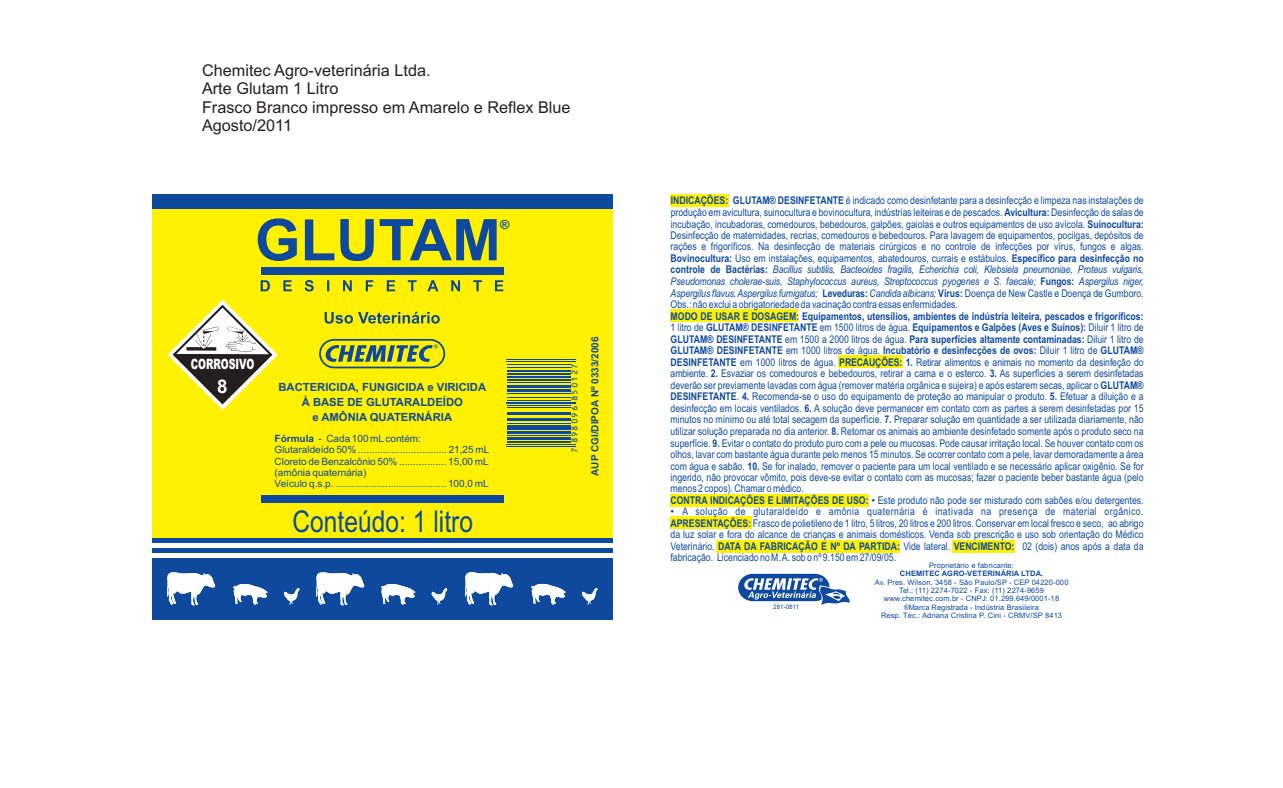
<style>
.page{position:relative;width:1283px;height:788px;background:#fff}
.page>*{position:absolute;margin:0;border:0;box-sizing:border-box;transform-origin:0 0}
.t1{font:700 57.5px "Arial";color:#0f499d}
.t2{font:30px "Arial Narrow";color:#0f499d}
.t3{font:700 18.75px "Arial";color:#fff}
.t4{font:16.25px/18.1px "Arial";color:#231f20}
.t5{font:900 14.25px "Arial";color:#fff;scale:.67 1}
.t6{font:700 12.62px "Arial";color:#0f499d}
.t7{font:700 11.25px/15.1px "Arial";color:#0f499d;text-align:center}
.t8{font:10.62px/11.5px "Arial Narrow";color:#0f499d;text-align:justify}
.t9{font:10px/11.1px "Arial";color:#0f499d}
.t10{font:700 10px "Arial";color:#0f499d}
.t11{font:9.25px "OCRB10 Pitch BT";letter-spacing:.09em;color:#0f499d}
.t12{font:7.5px/8.4px "Arial";color:#0f499d;text-align:center}
.t13{font:700 7.5px "Arial";color:#0f499d}
.t14{font:6.25px "Arial";color:#0f499d}
.s1{font-weight:700}
.s2{font-style:italic}
.s3{font-family:"Arial"}
.s4{font-family:"Arial Narrow"}
</style>
<div class="page">
<div style="left:952px;top:540px;width:62px;height:12px;background:#fff101"></div>
<div style="left:716px;top:540px;width:184px;height:12px;background:#fff101"></div>
<div style="left:670px;top:516px;width:81px;height:13px;background:#fff101"></div>
<div style="left:670px;top:493px;width:198px;height:13px;background:#fff101"></div>
<div style="left:837px;top:355px;width:65px;height:13px;background:#fff101"></div>
<div style="left:670px;top:309px;width:127px;height:13px;background:#fff101"></div>
<div style="left:670px;top:195px;width:58px;height:12px;background:#fff101"></div>
<div style="left:152px;top:194px;width:460px;height:347px;background:#fff101"></div>
<div style="left:152px;top:538px;width:460px;height:82px;background:#0f499d"></div>
<div style="left:151px;top:553px;width:463px;height:5px;background:#fff"></div>
<hr style="left:152px;top:543px;width:462px;height:4px;background:#fff">
<svg style="left:284px;top:588px;width:15px;height:16px"></svg>
<svg style="left:432px;top:588px;width:15px;height:16px"></svg>
<svg style="left:233px;top:584px;width:34px;height:20px"></svg>
<svg style="left:381px;top:584px;width:34px;height:20px"></svg>
<svg style="left:167px;top:572px;width:48px;height:33px"></svg>
<svg style="left:316px;top:572px;width:48px;height:33px"></svg>
<svg style="left:582px;top:588px;width:15px;height:16px"></svg>
<svg style="left:531px;top:584px;width:34px;height:20px"></svg>
<svg style="left:465px;top:572px;width:48px;height:33px"></svg>
<div style="left:261px;top:267px;width:242px;height:7px;background:#0f499d"></div>
<svg style="left:261px;top:280px;width:242px;height:11px"></svg>
<svg style="left:324px;top:312px;width:116px;height:11px"></svg>
<svg style="left:168px;top:299px;width:110px;height:111px"></svg>
<div style="left:319px;top:339px;width:126px;height:29px;border:2px solid #0f499d;border-radius:14px"></div>
<svg style="left:326px;top:344px;width:112px;height:18px"></svg>
<hr style="left:507px;top:446px;width:69px;height:1px;background:#0f499d">
<hr style="left:507px;top:444px;width:69px;height:1px;background:#0f499d">
<hr style="left:507px;top:441px;width:63px;height:2px;background:#0f499d">
<hr style="left:507px;top:437px;width:63px;height:3px;background:#0f499d">
<hr style="left:507px;top:435px;width:63px;height:1px;background:#0f499d">
<hr style="left:507px;top:431px;width:63px;height:2px;background:#0f499d">
<hr style="left:507px;top:428px;width:63px;height:2px;background:#0f499d">
<hr style="left:507px;top:424px;width:63px;height:3px;background:#0f499d">
<hr style="left:507px;top:423px;width:63px;height:1px;background:#0f499d">
<hr style="left:507px;top:418px;width:63px;height:3px;background:#0f499d">
<hr style="left:507px;top:414px;width:63px;height:1px;background:#0f499d">
<hr style="left:507px;top:412px;width:63px;height:1px;background:#0f499d">
<hr style="left:507px;top:407px;width:63px;height:1px;background:#0f499d">
<hr style="left:507px;top:405px;width:63px;height:1px;background:#0f499d">
<hr style="left:507px;top:403px;width:69px;height:1px;background:#0f499d">
<hr style="left:507px;top:401px;width:69px;height:1px;background:#0f499d">
<hr style="left:507px;top:400px;width:63px;height:1px;background:#0f499d">
<hr style="left:507px;top:397px;width:63px;height:1px;background:#0f499d">
<hr style="left:507px;top:393px;width:63px;height:1px;background:#0f499d">
<hr style="left:507px;top:389px;width:63px;height:2px;background:#0f499d">
<hr style="left:507px;top:385px;width:63px;height:2px;background:#0f499d">
<hr style="left:507px;top:382px;width:63px;height:1px;background:#0f499d">
<hr style="left:507px;top:379px;width:63px;height:2px;background:#0f499d">
<hr style="left:507px;top:376px;width:63px;height:1px;background:#0f499d">
<hr style="left:507px;top:373px;width:63px;height:2px;background:#0f499d">
<hr style="left:507px;top:370px;width:63px;height:2px;background:#0f499d">
<hr style="left:507px;top:367px;width:63px;height:1px;background:#0f499d">
<hr style="left:507px;top:364px;width:63px;height:1px;background:#0f499d">
<hr style="left:507px;top:361px;width:69px;height:1px;background:#0f499d">
<hr style="left:507px;top:359px;width:69px;height:1px;background:#0f499d">
<svg style="left:738px;top:573px;width:111px;height:32px"></svg>
<div style="left:152px;top:194px;width:460px;height:15px;background:#0f499d"></div>
<div style="left:261px;top:495px;width:242px;height:7px;background:#0f499d"></div>
<h3 class="t4" style="left:202px;top:63px;width:370px">Chemitec Agro-veterinária Ltda.<br>Arte Glutam 1 Litro<br>Frasco Branco impresso em Amarelo e Reflex Blue<br>Agosto/2011</h3>
<h1 class="t1" style="left:255px;top:218px;width:247px">GLUTAM</h1>
<p class="t6" style="left:500px;top:219px;width:11px">®</p>
<h3 class="t5" style="left:191px;top:359px;width:96px">CORROSIVO</h3>
<h3 class="t3" style="left:217px;top:379px;width:12px">8</h3>
<p class="t7" style="left:278px;top:380px;width:209px">BACTERICIDA, FUNGICIDA e VIRICIDA<br>À BASE DE GLUTARALDEÍDO<br>e AMÔNIA QUATERNÁRIA</p>
<p class="t9" style="left:275px;top:434px;width:216px"><span class="s1">Fórmula</span> - Cada 100 mLcontém:<br>Glutaraldeído 50% ................................ 21,25 mL Cloreto de Benzalcônio 50% ................. 15,00 mL (amônia quaternária)<br>Veículo q.s.p. ........................................ 100,0 mL</p>
<h2 class="t2" style="left:292px;top:509px;width:182px">Conteúdo: 1 litro</h2>
<p class="t11" style="left:570px;top:453px;width:92px;rotate:-90deg">7 898096 850127</p>
<p class="t10" style="left:591px;top:476px;width:141px;rotate:-90deg">AUP CGI/DIPOA Nº 0333/2006</p>
<p class="t8" style="left:670px;top:196px;width:474px"><span class="s1">INDICAÇÕES: GLUTAM® DESINFETANTE</span> é indicado como desinfetante para a desinfecção e limpeza nas instalações de produção em avicultura, suinocultura e bovinocultura, indústrias leiteiras e de pescados. <span class="s1">Avicultura:</span> Desinfecção de salas de incubação, incubadoras, comedouros, bebedouros, galpões, gaiolas e outros equipamentos de uso avícola. <span class="s1">Suinocultura:<br></span>Desinfecção de maternidades, recrias, comedouros e bebedouros. Para lavagem de equipamentos, pocilgas, depósitos de rações e frigoríficos. Na desinfecção de materiais cirúrgicos e no controle de infecções por vírus, fungos e algas.<br><span class="s1">Bovinocultura:</span> Uso em instalações, equipamentos, abatedouros, currais e estábulos. <span class="s1">Específico para desinfecção no controle de Bactérias:</span> <span class="s2">Bacillus subtilis, Bacteoides fragilis, Echerichia coli, Klebsiela pneumoniae, Proteus vulgaris, Pseudomonas cholerae-suis, Staphylococcus aureus, Streptococcus pyogenes e S. faecale;</span> <span class="s1">Fungos:</span> <span class="s2">Aspergilus niger, Aspergilus flavus, Aspergilus fumigatus;</span> <span class="s1">Leveduras:</span> <span class="s2">Candida albicans;</span> <span class="s1">Vírus:</span> Doença de New Castle e Doença de Gumboro.<br>Obs.: não exclui a obrigatoriedade da vacinação contra essas enfermidades.</p>
<p class="t8" style="left:670px;top:311px;width:475px;text-align:left"><span class="s1">MODO DE USAR E DOSAGEM: Equipamentos, utensílios, ambientes de indústria leiteira, pescados e frigoríficos:<br></span>1 litro de <span class="s1">GLUTAM® DESINFETANTE</span> em 1500 litros de água. <span class="s1">Equipamentos e Galpões (Aves e Suínos):</span> Diluir 1 litro de <span class="s1">GLUTAM® DESINFETANTE</span> em 1500 a 2000 litros de água. <span class="s1">Para superfícies altamente contaminadas:</span> Diluir 1 litro de <span class="s1">GLUTAM® DESINFETANTE</span> em 1000 litros de água. <span class="s1">Incubatório e desinfecções de ovos:</span> Diluir 1 litro de <span class="s1">GLUTAM® DESINFETANTE</span> em 1000 litros de água. <span class="s1">PRECAUÇÕES: 1.</span> Retirar alimentos e animais no momento da desinfeção do ambiente. <span class="s1">2.</span> Esvaziar os comedouros e bebedouros, retirar a cama e o esterco. <span class="s1">3.</span> As superfícies a serem desinfetadas deverão ser previamente lavadas com água (remover matéria orgânica e sujeira) e após estarem secas, aplicar o <span class="s1">GLUTAM® DESINFETANTE</span>. <span class="s1">4.</span> Recomenda-se o uso do equipamento de proteção ao manipular o produto. <span class="s1">5.</span> Efetuar a diluição e a desinfecção em locais ventilados. <span class="s1">6.</span> A solução deve permanecer em contato com as partes a serem desinfetadas por 15 minutos no mínimo ou até total secagem da superfície. <span class="s1">7.</span> Preparar solução em quantidade a ser utilizada diariamente, não utilizar solução preparada no dia anterior. <span class="s1">8.</span> Retornar os animais ao ambiente desinfetado somente após o produto seco na superfície. <span class="s1">9.</span> Evitar o contato do produto puro com a pele ou mucosas. Pode causar irritação local. Se houver contato com os olhos, lavar com bastante água durante pelo menos 15 minutos. Se ocorrer contato com a pele, lavar demoradamente a área com água e sabão. <span class="s1">10.</span> Se for inalado, remover o paciente para um local ventilado e se necessário aplicar oxigênio. Se for ingerido, não provocar vômito, pois deve-se evitar o contato com as mucosas; fazer o paciente beber bastante água (pelo menos 2 copos). Chamar o médico.<br><span class="s1">CONTRA INDICAÇÕES E LIMITAÇÕES DE USO:</span> <span class="s3">•</span> Este produto não pode ser misturado com sabões e/ou detergentes.</p>
<p class="t8" style="left:670px;top:507px;width:474px"><span class="s3">•</span> A solução de glutaraldeído e amônia quaternária é inativada na presença de material orgânico.<br><span class="s1">APRESENTAÇÕES:</span> Frasco de polietileno de 1 litro, 5 litros, 20 litros e 200 litros. Conservar em local fresco e seco, ao abrigo da luz solar e fora do alcance de crianças e animais domésticos. Venda sob prescrição e uso sob orientação do Médico Veterinário. <span class="s1">DATA DA FABRICAÇÃO E Nº DA PARTIDA:</span> Vide lateral. <span class="s1">VENCIMENTO:</span> 02 (dois) anos após a data da fabricação. Licenciado no M. A. sob o nº 9.150 em 27/09/05.</p>
<p class="t12" style="left:929px;top:561px;width:86px">Proprietário e fabricante:</p>
<p class="t13" style="left:900px;top:570px;width:145px">CHEMITEC AGRO-VETERINÁRIA LTDA.</p>
<p class="t12" style="left:874px;top:578px;width:195px">Av. Pres. Wilson, 3458 - São Paulo/SP - CEP 04220-000<br>Tel.: (11) 2274-7022 - Fax: (11) 2274-9659 www.chemitec.com.br - CNPJ: 01.299.649/0001-18 <span class="s4">®</span>Marca Registrada - Indústria Brasileira<br>Resp. Téc.: Adriana Cristina P. Cini - CRMV/SP 8413</p>
<p class="t14" style="left:773px;top:604px;width:27px">281-0811</p>
</div>
